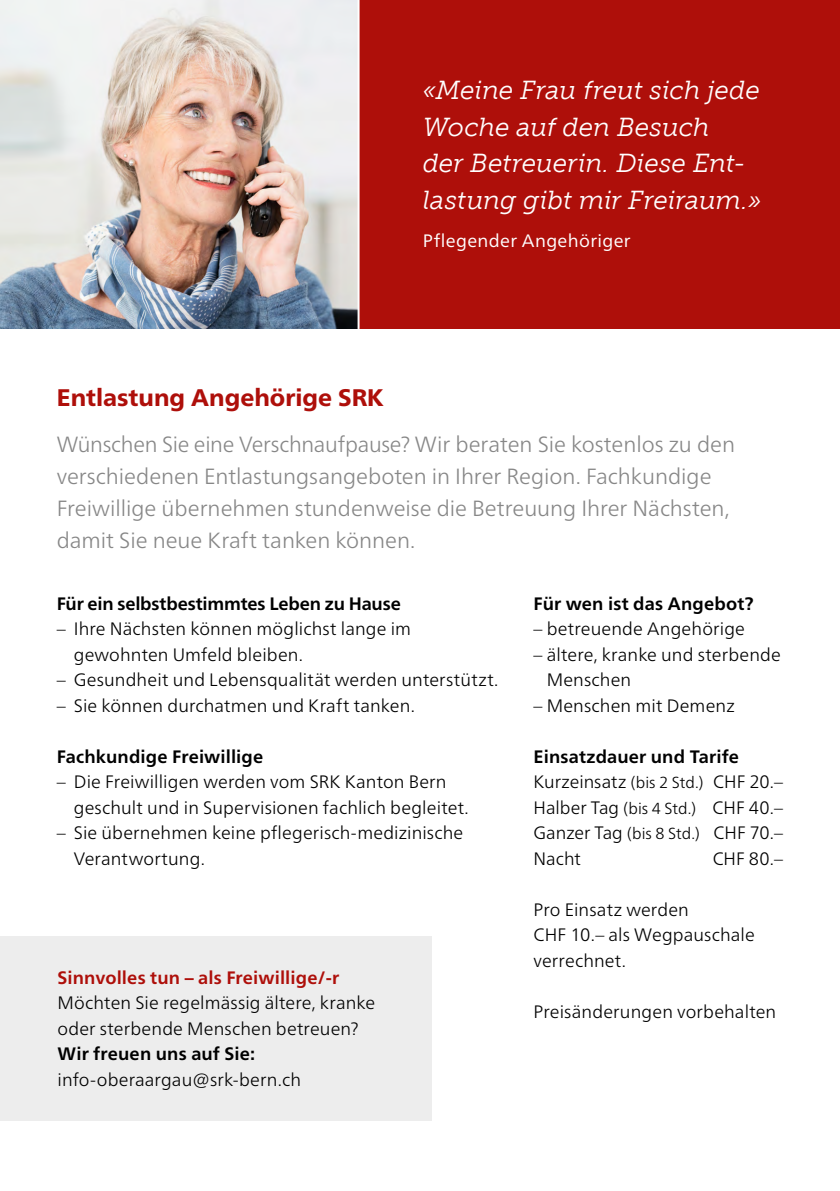
<style>
.page{position:relative;width:840px;height:1191px;background:#fff}
.page>*{position:absolute;margin:0;border:0;box-sizing:border-box;transform-origin:0 0}
.t1{font:italic 26px/36.8px "Museo Slab 300";color:#fff}
.t2{font:800 24px "Frutiger Neue LTW1 G";color:#ae0f0a}
.t3{font:300 22px/32px "Frutiger Neue LTW1 G";letter-spacing:-.005em;color:#878787}
.t4{font:300 18px/25.6px "Frutiger Neue LTW1 G";letter-spacing:.01em;color:#000}
.t5{font:700 18px "Frutiger Neue LTW1 G";letter-spacing:.005em;color:#000}
.t6{font:700 18px "Frutiger Neue LTW1 G";letter-spacing:.01em;color:#ae0f0a}
.t7{font:18px "Frutiger Neue LTW1 G";letter-spacing:.02em;color:#fff}
.s1{font-weight:700}
.s2{font-size:16px}
</style>
<div class="page">
<div style="left:357px;top:0;width:482px;height:329px;background:#ae0f0a"></div>
<img style="left:0;top:0;width:357px;height:329px">
<hr style="left:357px;top:0;width:2px;height:329px;background:#fff">
<div style="left:0;top:936px;width:431px;height:184px;background:#ededed"></div>
<h1 class="t1" style="left:422px;top:72px;width:340px">«Meine Frau freut sich jede<br>Woche auf den Besuch<br>der Betreuerin. Diese Ent&shy;lastung gibt mir Freiraum.»</h1>
<p class="t7" style="left:422px;top:230px;width:209px">Pflegender Angehöriger</p>
<h2 class="t2" style="left:57px;top:383px;width:328px">Entlastung Angehörige SRK</h2>
<p class="t3" style="left:57px;top:428px;width:679px">Wünschen Sie eine Verschnaufpause? Wir beraten Sie kostenlos zu den verschiedenen Entlastungsangeboten in Ihrer Region. Fachkundige Freiwillige übernehmen stundenweise die Betreuung Ihrer Nächsten, damit Sie neue Kraft tanken können.</p>
<p class="t5" style="left:57px;top:593px;width:345px">Für ein selbstbestimmtes Leben zu Hause</p>
<p class="t4" style="left:74px;top:616px;width:338px;text-indent:-17px">– Ihre Nächsten können möglichst lange im gewohnten Umfeld bleiben.</p>
<p class="t4" style="left:57px;top:667px;width:443px">– Gesundheit und Lebensqualität werden unterstützt.</p>
<p class="t4" style="left:57px;top:692px;width:359px">– Sie können durchatmen und Kraft tanken.</p>
<p class="t5" style="left:57px;top:746px;width:208px">Fachkundige Freiwillige</p>
<p class="t4" style="left:74px;top:769px;width:396px;text-indent:-17px">– Die Freiwilligen werden vom SRK Kanton Bern geschult und in Supervisionen fachlich begleitet.</p>
<p class="t4" style="left:74px;top:820px;width:391px;text-indent:-17px">– Sie übernehmen keine pflegerisch-medizinische<br>Verantwortung.</p>
<p class="t6" style="left:57px;top:967px;width:283px">Sinnvolles tun – als Freiwillige/-r</p>
<p class="t4" style="left:57px;top:990px;width:319px">Möchten Sie regelmässig ältere, kranke oder sterbende Menschen betreuen?</p>
<p class="t5" style="left:57px;top:1043px;width:199px">Wir freuen uns auf Sie:</p>
<p class="t4" style="left:57px;top:1066px;width:245px">info-oberaargau@srk-bern.ch</p>
<p class="t5" style="left:533px;top:593px;width:221px">Für wen ist das Angebot?</p>
<p class="t4" style="left:533px;top:616px;width:213px">– betreuende Angehörige</p>
<p class="t4" style="left:546px;top:641px;width:235px;text-indent:-13px">– ältere, kranke und sterbende<br>Menschen</p>
<p class="t4" style="left:533px;top:692px;width:203px">– Menschen mit Demenz</p>
<p class="t4" style="left:533px;top:743px;width:251px"><span class="s1">Einsatzdauer und Tarife<br></span>Kurzeinsatz <span class="s2">(bis 2 Std.)</span> CHF 20.–<br>Halber Tag <span class="s2">(bis 4 Std.)</span> CHF 40.–<br>Ganzer Tag <span class="s2">(bis 8 Std.)</span> CHF 70.–<br>Nacht</p>
<p class="t4" style="left:712px;top:845px;width:72px">CHF 80.–</p>
<p class="t4" style="left:533px;top:896px;width:223px">Pro Einsatz werden<br>CHF 10.– als Wegpauschale verrechnet.</p>
<p class="t4" style="left:533px;top:998px;width:244px">Preisänderungen vorbehalten</p>
</div>
